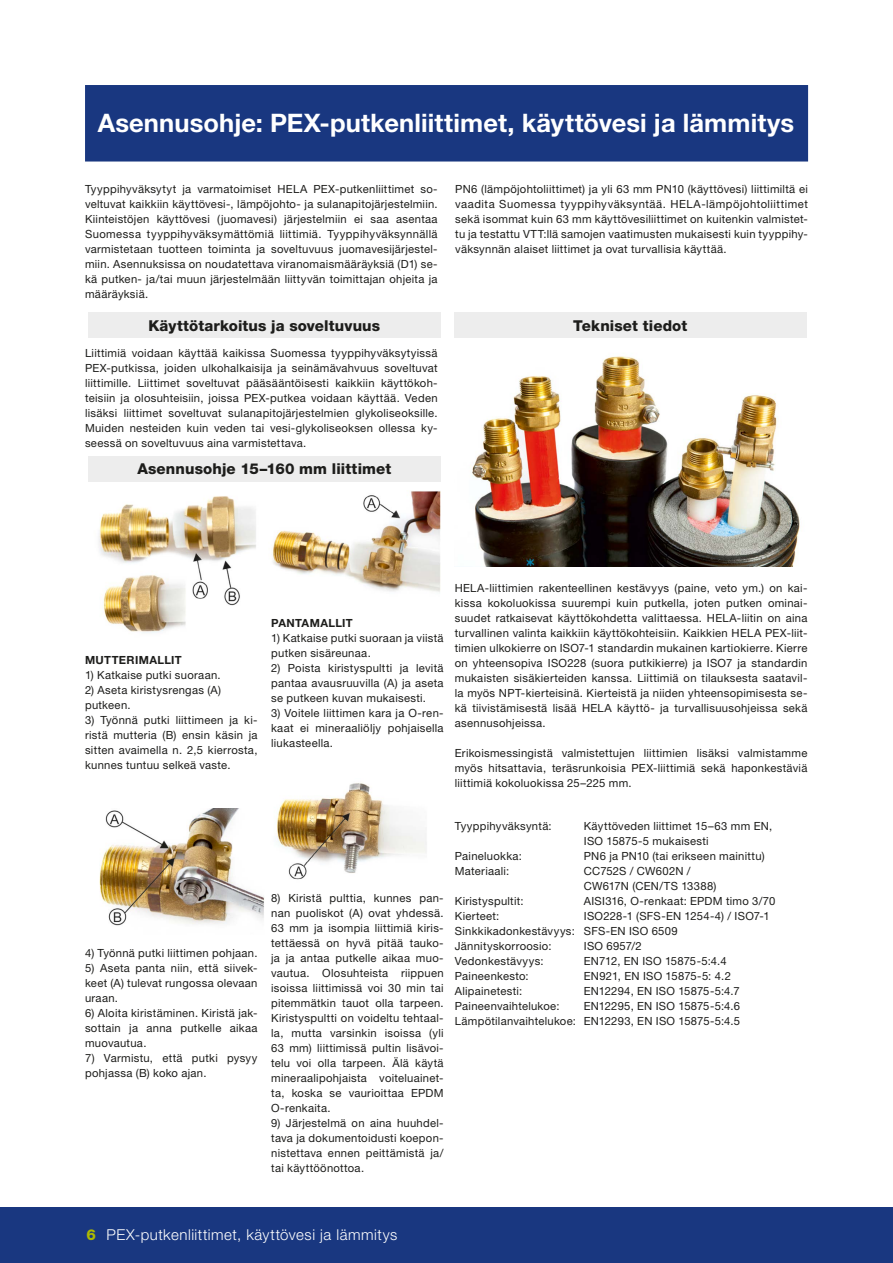
<style>
.page{position:relative;width:893px;height:1263px;background:#fff}
.page>*{position:absolute;margin:0;border:0;box-sizing:border-box;transform-origin:0 0}
.t1{font:700 25.5px "Helvetica Neue LT Std";letter-spacing:.005em;color:#fff}
.t2{font:800 15px "Helvetica Neue LT Std";letter-spacing:.01em;color:#1d1d1b}
.t3{font:300 15px "Helvetica Neue LT Std";letter-spacing:.035em;color:#fff}
.t4{font:11.25px/15px "Helvetica Neue LT Std";letter-spacing:.025em;color:#1d1d1b;text-align:justify}
.t5{font:700 11.25px "Helvetica Neue LT Std";letter-spacing:.03em;color:#1d1d1b}
.t6{font:11.25px "Helvetica Neue LT Std";letter-spacing:.005em;color:#1d1d1b}
.s1{font-weight:800;color:#acb900}
</style>
<div class="page">
<div style="left:85px;top:85px;width:723px;height:77px;background:#193780"></div>
<div style="left:88px;top:312px;width:353px;height:26px;background:#ededed"></div>
<div style="left:88px;top:456px;width:353px;height:26px;background:#ededed"></div>
<div style="left:454px;top:312px;width:353px;height:26px;background:#ededed"></div>
<img style="left:99px;top:496px;width:157px;height:137px">
<img style="left:272px;top:491px;width:169px;height:101px">
<img style="left:99px;top:808px;width:165px;height:118px">
<img style="left:275px;top:783px;width:152px;height:97px">
<img style="left:470px;top:356px;width:330px;height:211px">
<div style="left:0;top:1208px;width:893px;height:55px;background:#193780"></div>
<h1 class="t1" style="left:98px;top:107px;width:698px">Asennusohje: PEX-putkenliittimet, käyttövesi ja lämmitys</h1>
<p class="t4" style="left:85px;top:181px;width:354px">Tyyppihyväksytyt ja varmatoimiset HELA PEX-putkenliittimet so&shy;veltuvat kaikkiin käyttövesi-, lämpöjohto- ja sulanapitojärjestelmiin.<br>Kiinteistöjen käyttövesi (juomavesi) järjestelmiin ei saa asentaa Suomessa tyyppihyväksymättömiä liittimiä. Tyyppihyväksynnällä varmistetaan tuotteen toiminta ja soveltuvuus juomavesijärjestel&shy;miin. Asennuksissa on noudatettava viranomaismääräyksiä (D1) se&shy;kä putken- ja/tai muun järjestelmään liittyvän toimittajan ohjeita ja määräyksiä.</p>
<p class="t4" style="left:455px;top:181px;width:354px">PN6 (lämpöjohtoliittimet) ja yli 63 mm PN10 (käyttövesi) liittimiltä ei vaadita Suomessa tyyppihyväksyntää. HELA-lämpöjohtoliittimet sekä isommat kuin 63 mm käyttövesiliittimet on kuitenkin valmistet&shy;tu ja testattu VTT:llä samojen vaatimusten mukaisesti kuin tyyppihy&shy;väksynnän alaiset liittimet ja ovat turvallisia käyttää.</p>
<h2 class="t2" style="left:148px;top:316px;width:233px">Käyttötarkoitus ja soveltuvuus</h2>
<p class="t4" style="left:85px;top:345px;width:354px">Liittimiä voidaan käyttää kaikissa Suomessa tyyppihyväksytyissä PEX-putkissa, joiden ulkohalkaisija ja seinämävahvuus soveltuvat liittimille. Liittimet soveltuvat pääsääntöisesti kaikkiin käyttökoh&shy;teisiin ja olosuhteisiin, joissa PEX-putkea voidaan käyttää. Veden lisäksi liittimet soveltuvat sulanapitojärjestelmien glykoliseoksille.<br>Muiden nesteiden kuin veden tai vesi-glykoliseoksen ollessa ky&shy;seessä on soveltuvuus aina varmistettava.</p>
<h2 class="t2" style="left:137px;top:460px;width:255px">Asennusohje 15–160 mm liittimet</h2>
<h2 class="t2" style="left:573px;top:316px;width:116px">Tekniset tiedot</h2>
<p class="t5" style="left:85px;top:653px;width:98px">MUTTERIMALLIT</p>
<p class="t4" style="left:85px;top:667px;width:137px">1) Katkaise putki suoraan.</p>
<p class="t4" style="left:85px;top:682px;width:138px">2) Aseta kiristysrengas (A) putkeen.</p>
<p class="t4" style="left:85px;top:712px;width:174px">3) Työnnä putki liittimeen ja ki&shy;ristä mutteria (B) ensin käsin ja sitten avaimella n. 2,5 kierrosta, kunnes tuntuu selkeä vaste.</p>
<p class="t5" style="left:271px;top:616px;width:83px">PANTAMALLIT</p>
<p class="t4" style="left:271px;top:631px;width:174px">1) Katkaise putki suoraan ja viistä putken sisäreunaa.</p>
<p class="t4" style="left:271px;top:661px;width:174px">2) Poista kiristyspultti ja levitä pantaa avausruuvilla (A) ja aseta se putkeen kuvan mukaisesti.</p>
<p class="t4" style="left:271px;top:706px;width:174px">3) Voitele liittimen kara ja O-ren&shy;kaat ei mineraaliöljy pohjaisella liukasteella.</p>
<p class="t4" style="left:455px;top:580px;width:354px">HELA-liittimien rakenteellinen kestävyys (paine, veto ym.) on kai&shy;kissa kokoluokissa suurempi kuin putkella, joten putken ominai&shy;suudet ratkaisevat käyttökohdetta valittaessa. HELA-liitin on aina turvallinen valinta kaikkiin käyttökohteisiin. Kaikkien HELA PEX-liit&shy;timien ulkokierre on ISO7-1 standardin mukainen kartiokierre. Kierre on yhteensopiva ISO228 (suora putkikierre) ja ISO7 ja standardin mukaisten sisäkierteiden kanssa. Liittimiä on tilauksesta saatavil&shy;la myös NPT-kierteisinä. Kierteistä ja niiden yhteensopimisesta se&shy;kä tiivistämisestä lisää HELA käyttö- ja turvallisuusohjeissa sekä asennusohjeissa.</p>
<p class="t4" style="left:455px;top:745px;width:354px">Erikoismessingistä valmistettujen liittimien lisäksi valmistamme myös hitsattavia, teräsrunkoisia PEX-liittimiä sekä haponkestäviä liittimiä kokoluokissa 25–225 mm.</p>
<p class="t4" style="left:85px;top:945px;width:174px">4) Työnnä putki liittimen pohjaan.</p>
<p class="t4" style="left:85px;top:960px;width:174px">5) Aseta panta niin, että siivek&shy;keet (A) tulevat rungossa olevaan uraan.</p>
<p class="t4" style="left:85px;top:1005px;width:174px">6) Aloita kiristäminen. Kiristä jak&shy;sottain ja anna putkelle aikaa muovautua.</p>
<p class="t4" style="left:85px;top:1050px;width:174px">7) Varmistu, että putki pysyy pohjassa (B) koko ajan.</p>
<p class="t4" style="left:271px;top:890px;width:174px">8) Kiristä pulttia, kunnes pan&shy;nan puoliskot (A) ovat yhdessä.<br>63 mm ja isompia liittimiä kiris&shy;tettäessä on hyvä pitää tauko&shy;ja ja antaa putkelle aikaa muo&shy;vautua. Olosuhteista riippuen isoissa liittimissä voi 30 min tai pitemmätkin tauot olla tarpeen.<br>Kiristyspultti on voideltu tehtaal&shy;la, mutta varsinkin isoissa (yli 63 mm) liittimissä pultin lisävoi&shy;telu voi olla tarpeen. Älä käytä mineraalipohjaista voiteluainet&shy;ta, koska se vaurioittaa EPDM O-renkaita.</p>
<p class="t4" style="left:271px;top:1115px;width:174px">9) Järjestelmä on aina huuhdel&shy;tava ja dokumentoidusti koepon&shy;nistettava ennen peittämistä ja/ tai käyttöönottoa.</p>
<p class="t4" style="left:455px;top:819px;width:98px">Tyyppihyväksyntä:</p>
<p class="t4" style="left:584px;top:819px;width:190px">Käyttöveden liittimet 15–63 mm EN,<br>ISO 15875-5 mukaisesti</p>
<p class="t4" style="left:455px;top:849px;width:69px">Paineluokka:</p>
<p class="t4" style="left:584px;top:849px;width:182px">PN6 ja PN10 (tai erikseen mainittu)</p>
<p class="t4" style="left:455px;top:864px;width:56px">Materiaali:</p>
<p class="t4" style="left:584px;top:864px;width:134px">CC752S / CW602N /<br>CW617N (CEN/TS 13388)</p>
<p class="t4" style="left:455px;top:893px;width:70px">Kiristyspultit:</p>
<p class="t4" style="left:584px;top:893px;width:193px">AISI316, O-renkaat: EPDM timo 3/70</p>
<p class="t4" style="left:455px;top:908px;width:46px">Kierteet:</p>
<p class="t4" style="left:455px;top:908px;width:316px;text-align:left;text-indent:129px">ISO228-1 (SFS-EN 1254-4) / ISO7-1<br>Sinkkikadonkestävyys: SFS-EN ISO 6509<br>Jännityskorroosio:</p>
<p class="t4" style="left:584px;top:938px;width:59px">ISO 6957/2</p>
<p class="t4" style="left:455px;top:953px;width:90px">Vedonkestävyys:</p>
<p class="t6" style="left:584px;top:954px;width:144px">EN712, EN ISO 15875-5:4.4</p>
<p class="t4" style="left:455px;top:968px;width:75px">Paineenkesto:</p>
<p class="t4" style="left:584px;top:968px;width:149px">EN921, EN ISO 15875-5: 4.2</p>
<p class="t4" style="left:455px;top:983px;width:69px">Alipainetesti:</p>
<p class="t4" style="left:584px;top:983px;width:157px">EN12294, EN ISO 15875-5:4.7</p>
<p class="t4" style="left:455px;top:998px;width:106px">Paineenvaihtelukoe:</p>
<p class="t4" style="left:455px;top:998px;width:287px;text-align:right">EN12295, EN ISO 15875-5:4.6<br>Lämpötilanvaihtelukoe: EN12293, EN ISO 15875-5:4.5</p>
<h2 class="t3" style="left:86px;top:1226px;width:312px"><span class="s1">6</span> PEX-putkenliittimet, käyttövesi ja lämmitys</h2>
</div>
